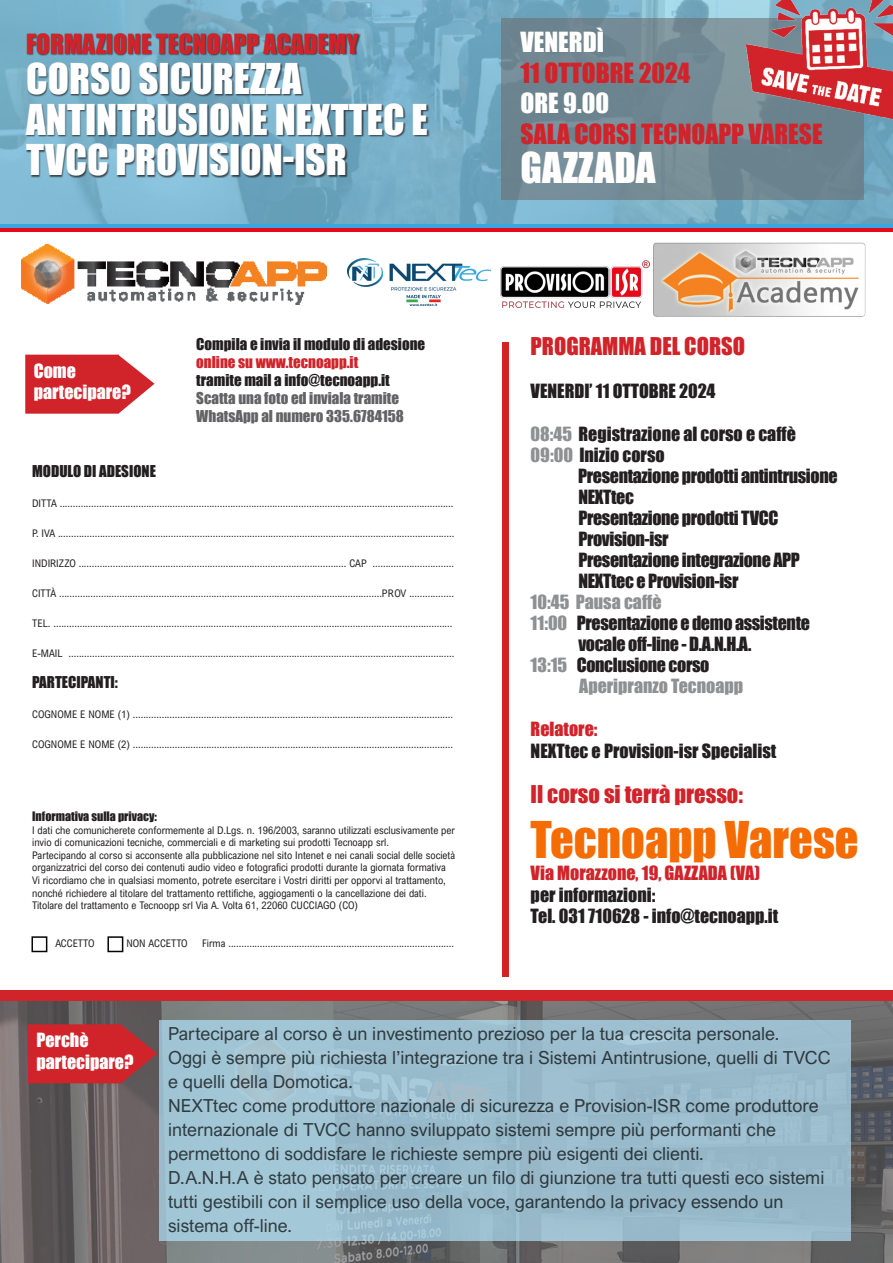
<style>
.page{position:relative;width:893px;height:1263px;background:#fff}
.page>*{position:absolute;margin:0;border:0;box-sizing:border-box;transform-origin:0 0}
.t1{font:46.5px "Impact";color:#f56c04}
.t2{font:39px "Impact";color:#fff}
.t3{font:39px "Impact";color:#fffefc}
.t4{font:25.5px "Impact";color:#d1232a}
.t5{font:25.5px "Impact";color:#fffefc}
.t6{font:22.5px "Impact";color:#d1232a}
.t7{font:18px/24px "Arial Nova";color:#000}
.t8{font:18px/21px "Impact";letter-spacing:-.02em;color:#231f20}
.t9{font:18px "Impact";color:#231f20}
.t10{font:18px/21px "Impact";color:#8e9091}
.t11{font:18px "Impact";color:#d1232a}
.t12{font:18px "Impact";color:#fff}
.t13{font:15px "Impact";color:#231f20}
.t14{font:15px "Impact";color:#636366}
.t15{font:15px "Impact";color:#d1232a}
.t16{font:12px "Impact";color:#231f20}
.t17{font:10.5px/12.6px "Arial Nova Cond";color:#231f20}
.s1{color:#8e9091}
.s2{color:#231f20}
</style>
<div class="page">
<img style="left:0;top:1001px;width:893px;height:262px">
<svg style="left:0;top:0;width:893px;height:224px;background:#76aec7"></svg>
<div style="left:501px;top:18px;width:363px;height:181px;background:#708792"></div>
<img style="left:347px;top:259px;width:143px;height:47px">
<svg style="left:0;top:224px;width:893px;height:5px;background:#5b86b7"></svg>
<div style="left:0;top:990px;width:893px;height:11px;background:#d1232a"></div>
<div style="left:502px;top:343px;width:7px;height:634px;background:#d1232a"></div>
<img style="left:649px;top:242px;width:217px;height:75px">
<div style="left:26px;top:33px;width:403px;height:145px;background:#231f20;opacity:.75"></div>
<img style="left:22px;top:244px;width:304px;height:61px">
<svg style="left:25px;top:355px;width:129px;height:59px;background:#d74248"></svg>
<svg style="left:28px;top:1024px;width:129px;height:59px;background:#c02a30"></svg>
<div style="left:107px;top:936px;width:16px;height:16px;border:2px solid #040503"></div>
<div style="left:32px;top:936px;width:15px;height:16px;border:2px solid #040503"></div>
<div style="left:159px;top:1020px;width:691px;height:221px;background:#9bbece"></div>
<img style="left:501px;top:260px;width:148px;height:47px">
<hr style="left:0;top:229px;width:893px;height:3px;background:#e60919">
<img style="left:722px;top:0;width:171px;height:158px">
<p class="t4" style="left:26px;top:24px;width:334px">FORMAZIONE TECNOAPP ACADEMY</p>
<p class="t2" style="left:26px;top:49px;width:277px">CORSO SICUREZZA</p>
<p class="t2" style="left:26px;top:89px;width:403px">ANTINTRUSIONE NEXTTEC E</p>
<p class="t2" style="left:26px;top:130px;width:322px">TVCC PROVISION-ISR</p>
<p class="t12" style="left:34px;top:357px;width:44px">Come</p>
<p class="t12" style="left:34px;top:378px;width:99px">partecipare?</p>
<p class="t13" style="left:196px;top:332px;width:230px">Compila e invia il modulo di adesione</p>
<p class="t15" style="left:196px;top:350px;width:164px">online su www.tecnoapp.it</p>
<p class="t13" style="left:196px;top:368px;width:195px">tramite mail a info@tecnoapp.it</p>
<p class="t14" style="left:196px;top:386px;width:204px">Scatta una foto ed inviala tramite</p>
<p class="t14" style="left:196px;top:404px;width:209px">WhatsApp al numero 335.6784158</p>
<p class="t13" style="left:32px;top:460px;width:125px">MODULO DI ADESIONE</p>
<p class="t17" style="left:32px;top:497px;width:423px">DITTA ......................................................................................................................................................</p>
<p class="t17" style="left:32px;top:527px;width:424px">P. IVA .......................................................................................................................................................</p>
<p class="t17" style="left:32px;top:557px;width:423px">INDIRIZZO ...................................................................................................... CAP ...............................</p>
<p class="t17" style="left:32px;top:587px;width:423px">CITTÀ ...........................................................................................................................PROV .................</p>
<p class="t17" style="left:32px;top:617px;width:422px">TEL. ........................................................................................................................................................</p>
<p class="t17" style="left:32px;top:647px;width:424px">E-MAIL ...................................................................................................................................................</p>
<p class="t13" style="left:32px;top:670px;width:87px">PARTECIPANTI:</p>
<p class="t17" style="left:32px;top:708px;width:422px">COGNOME E NOME (1) ..........................................................................................................................</p>
<p class="t17" style="left:32px;top:738px;width:422px">COGNOME E NOME (2) ..........................................................................................................................</p>
<p class="t16" style="left:32px;top:807px;width:126px">Informativa sulla privacy:</p>
<p class="t17" style="left:32px;top:823px;width:424px">I dati che comunicherete conformemente al D.Lgs. n. 196/2003, saranno utilizzati esclusivamente per invio di comunicazioni tecniche, commerciali e di marketing sui prodotti Tecnoapp srl.</p>
<p class="t17" style="left:32px;top:849px;width:424px">Partecipando al corso si acconsente alla pubblicazione nel sito Intenet e nei canali social delle società organizzatrici del corso dei contenuti audio video e fotografici prodotti durante la giornata formativa</p>
<p class="t17" style="left:32px;top:874px;width:415px">Vi ricordiamo che in qualsiasi momento, potrete esercitare i Vostri diritti per opporvi al trattamento, nonché richiedere al titolare del trattamento rettifiche, aggiogamenti o la cancellazione dei dati.<br>Titolare del trattamento e Tecnoopp srl Via A. Volta 61, 22060 CUCCIAGO (CO)</p>
<p class="t17" style="left:55px;top:937px;width:41px">ACCETTO</p>
<p class="t17" style="left:126px;top:937px;width:63px">NON ACCETTO</p>
<p class="t17" style="left:202px;top:937px;width:253px">Firma ......................................................................................</p>
<p class="t5" style="left:520px;top:22px;width:85px">VENERDÌ</p>
<p class="t4" style="left:520px;top:53px;width:171px">11 OTTOBRE 2024</p>
<p class="t5" style="left:520px;top:84px;width:90px">ORE 9.00</p>
<p class="t4" style="left:520px;top:114px;width:304px">SALA CORSI TECNOAPP VARESE</p>
<p class="t3" style="left:520px;top:137px;width:137px">GAZZADA</p>
<p class="t6" style="left:531px;top:329px;width:216px">PROGRAMMA DEL CORSO</p>
<p class="t9" style="left:531px;top:377px;width:186px">VENERDI’ 11 OTTOBRE 2024</p>
<p class="t9" style="left:531px;top:420px;width:267px"><span class="s1">08:45</span> Registrazione al corso e caffè</p>
<p class="t9" style="left:531px;top:441px;width:136px"><span class="s1">09:00</span> Inizio corso</p>
<p class="t8" style="left:578px;top:465px;width:261px">Presentazione prodotti antintrusione</p>
<p class="t8" style="left:578px;top:486px;width:57px">NEXTtec</p>
<p class="t8" style="left:578px;top:507px;width:201px">Presentazione prodotti TVCC<br>Provision-isr</p>
<p class="t8" style="left:578px;top:549px;width:223px">Presentazione integrazione APP</p>
<p class="t8" style="left:578px;top:570px;width:162px">NEXTtec e Provision-isr</p>
<p class="t10" style="left:531px;top:591px;width:132px">10:45 Pausa caffè</p>
<p class="t8" style="left:531px;top:612px;width:281px"><span class="s1">11:00</span> Presentazione e demo assistente</p>
<p class="t8" style="left:578px;top:633px;width:175px">vocale off-line - D.A.N.H.A.</p>
<p class="t10" style="left:579px;top:654px;width:166px;text-indent:-49px">13:15 <span class="s2">Conclusione corso<br></span>Aperipranzo Tecnoapp</p>
<p class="t11" style="left:531px;top:715px;width:68px">Relatore:</p>
<p class="t9" style="left:531px;top:737px;width:247px">NEXTtec e Provision-isr Specialist</p>
<p class="t6" style="left:531px;top:776px;width:214px">Il corso si terrà presso:</p>
<p class="t1" style="left:531px;top:804px;width:330px">Tecnoapp Varese</p>
<p class="t11" style="left:531px;top:859px;width:231px">Via Morazzone, 19, GAZZADA (VA)</p>
<p class="t9" style="left:531px;top:881px;width:126px">per informazioni:</p>
<p class="t9" style="left:531px;top:902px;width:249px">Tel. 031 710628 - info@tecnoapp.it</p>
<p class="t12" style="left:36px;top:1026px;width:54px">Perchè</p>
<p class="t12" style="left:36px;top:1048px;width:99px">partecipare?</p>
<p class="t7" style="left:168px;top:1022px;width:664px">Partecipare al corso è un investimento prezioso per la tua crescita personale.<br>Oggi è sempre più richiesta l’integrazione tra i Sistemi Antintrusione, quelli di TVCC e quelli della Domotica.<br>NEXTtec come produttore nazionale di sicurezza e Provision-ISR come produttore internazionale di TVCC hanno sviluppato sistemi sempre più performanti che permettono di soddisfare le richieste sempre più esigenti dei clienti.<br>D.A.N.H.A è stato pensato per creare un filo di giunzione tra tutti questi eco sistemi tutti gestibili con il semplice uso della voce, garantendo la privacy essendo un sistema off-line.</p>
</div>
